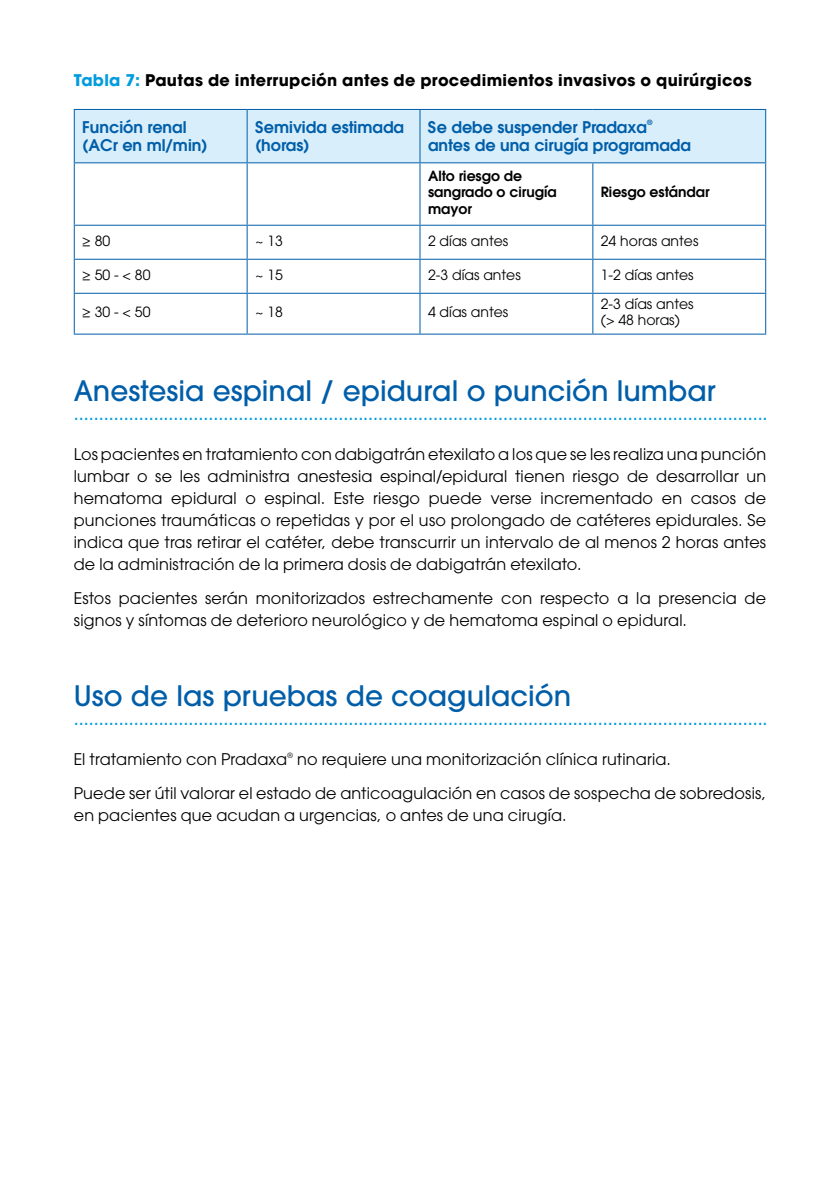
<style>
.page{position:relative;width:840px;height:1191px;background:#fff}
.page>*{position:absolute;margin:0;border:0;box-sizing:border-box;transform-origin:0 0}
.t1{font:500 28px "ITC Avant Garde Std";color:#005ea9}
.t2{font:500 18px "ITC Avant Garde Std";color:#009cde}
.t3{font:16px/22px "ITC Avant Garde Std";letter-spacing:.01em;color:#000}
.t4{font:600 16px/18px "ITC Avant Garde Std";color:#005ea9}
.t5{font:700 16px "ITC Avant Garde Std";letter-spacing:.02em;color:#000}
.t6{font:14px/16.8px "ITC Avant Garde Std";color:#000}
.t7{font:600 14px/16.8px "ITC Avant Garde Std";color:#000}
.t8{font:600 7.2px "ITC Avant Garde Std";color:#005ea9}
.t9{font:7.2px "ITC Avant Garde Std";color:#000}
.s1{color:#009cde}
</style>
<div class="page">
<div style="left:75px;top:110px;width:689px;height:52px;background:#d8eefa"></div>
<hr style="left:74px;top:109px;width:173px;height:1px;background:#005ea9">
<hr style="left:74px;top:110px;width:1px;height:52px;background:#005ea9">
<hr style="left:247px;top:109px;width:173px;height:1px;background:#005ea9">
<hr style="left:246px;top:110px;width:1px;height:52px;background:#005ea9">
<hr style="left:420px;top:109px;width:172px;height:1px;background:#005ea9">
<hr style="left:419px;top:110px;width:1px;height:52px;background:#005ea9">
<hr style="left:592px;top:109px;width:173px;height:1px;background:#005ea9">
<hr style="left:764px;top:110px;width:1px;height:52px;background:#005ea9">
<hr style="left:74px;top:162px;width:173px;height:1px;background:#005ea9">
<hr style="left:74px;top:163px;width:1px;height:62px;background:#005ea9">
<hr style="left:247px;top:162px;width:173px;height:1px;background:#005ea9">
<hr style="left:246px;top:163px;width:1px;height:62px;background:#005ea9">
<hr style="left:420px;top:162px;width:172px;height:1px;background:#005ea9">
<hr style="left:419px;top:163px;width:1px;height:62px;background:#005ea9">
<hr style="left:592px;top:162px;width:173px;height:1px;background:#005ea9">
<hr style="left:592px;top:163px;width:1px;height:62px;background:#005ea9">
<hr style="left:764px;top:163px;width:1px;height:62px;background:#005ea9">
<hr style="left:74px;top:225px;width:173px;height:1px;background:#005ea9">
<hr style="left:74px;top:226px;width:1px;height:33px;background:#005ea9">
<hr style="left:247px;top:225px;width:173px;height:1px;background:#005ea9">
<hr style="left:246px;top:226px;width:1px;height:33px;background:#005ea9">
<hr style="left:420px;top:225px;width:172px;height:1px;background:#005ea9">
<hr style="left:419px;top:226px;width:1px;height:33px;background:#005ea9">
<hr style="left:592px;top:225px;width:173px;height:1px;background:#005ea9">
<hr style="left:592px;top:226px;width:1px;height:33px;background:#005ea9">
<hr style="left:764px;top:226px;width:1px;height:33px;background:#005ea9">
<hr style="left:74px;top:259px;width:173px;height:1px;background:#005ea9">
<hr style="left:74px;top:260px;width:1px;height:33px;background:#005ea9">
<hr style="left:247px;top:259px;width:173px;height:1px;background:#005ea9">
<hr style="left:246px;top:260px;width:1px;height:33px;background:#005ea9">
<hr style="left:420px;top:259px;width:172px;height:1px;background:#005ea9">
<hr style="left:419px;top:260px;width:1px;height:33px;background:#005ea9">
<hr style="left:592px;top:259px;width:173px;height:1px;background:#005ea9">
<hr style="left:592px;top:260px;width:1px;height:33px;background:#005ea9">
<hr style="left:764px;top:260px;width:1px;height:33px;background:#005ea9">
<hr style="left:74px;top:293px;width:173px;height:1px;background:#005ea9">
<hr style="left:74px;top:294px;width:1px;height:39px;background:#005ea9">
<hr style="left:247px;top:293px;width:173px;height:1px;background:#005ea9">
<hr style="left:246px;top:294px;width:1px;height:39px;background:#005ea9">
<hr style="left:420px;top:293px;width:172px;height:1px;background:#005ea9">
<hr style="left:419px;top:294px;width:1px;height:39px;background:#005ea9">
<hr style="left:592px;top:293px;width:173px;height:1px;background:#005ea9">
<hr style="left:592px;top:294px;width:1px;height:39px;background:#005ea9">
<hr style="left:764px;top:294px;width:1px;height:39px;background:#005ea9">
<hr style="left:74px;top:333px;width:173px;height:1px;background:#005ea9">
<hr style="left:247px;top:333px;width:173px;height:1px;background:#005ea9">
<hr style="left:420px;top:333px;width:172px;height:1px;background:#005ea9">
<hr style="left:592px;top:333px;width:173px;height:1px;background:#005ea9">
<p class="t5" style="left:74px;top:69px;width:679px"><span class="s1">Tabla 7:</span> Pautas de interrupción antes de procedimientos invasivos o quirúrgicos</p>
<p class="t4" style="left:82px;top:117px;width:127px">Función renal (ACr en ml/min)</p>
<p class="t4" style="left:255px;top:117px;width:150px">Semivida estimada (horas)</p>
<p class="t4" style="left:428px;top:117px;width:220px">Se debe suspender Pradaxa</p>
<p class="t8" style="left:646px;top:118px;width:7px">®</p>
<p class="t4" style="left:428px;top:135px;width:264px">antes de una cirugía programada</p>
<p class="t7" style="left:428px;top:167px;width:130px">Alto riesgo de sangrado o cirugía mayor</p>
<p class="t7" style="left:600px;top:184px;width:110px">Riesgo estándar</p>
<p class="t6" style="left:82px;top:232px;width:29px">≥ 80</p>
<p class="t6" style="left:255px;top:232px;width:29px">~ 13</p>
<p class="t6" style="left:428px;top:232px;width:82px">2 días antes</p>
<p class="t6" style="left:600px;top:232px;width:99px">24 horas antes</p>
<p class="t6" style="left:82px;top:266px;width:70px">≥ 50 - &lt; 80</p>
<p class="t6" style="left:255px;top:266px;width:29px">~ 15</p>
<p class="t6" style="left:428px;top:266px;width:94px">2-3 días antes</p>
<p class="t6" style="left:600px;top:266px;width:94px">1-2 días antes</p>
<p class="t6" style="left:82px;top:303px;width:70px">≥ 30 - &lt; 50</p>
<p class="t6" style="left:255px;top:303px;width:29px">~ 18</p>
<p class="t6" style="left:428px;top:303px;width:82px">4 días antes</p>
<p class="t6" style="left:600px;top:295px;width:94px">2-3 días antes (&gt; 48 horas)</p>
<h1 class="t1" style="left:74px;top:372px;width:643px">Anestesia espinal / epidural o punción lumbar</h1>
<p class="t2" style="left:74px;top:402px;width:695px">...........................................................................................................................................</p>
<p class="t3" style="left:74px;top:443px;width:693px;text-align:justify">Los pacientes en tratamiento con dabigatrán etexilato a los que se les realiza una punción lumbar o se les administra anestesia espinal/epidural tienen riesgo de desarrollar un hematoma epidural o espinal. Este riesgo puede verse incrementado en casos de punciones traumáticas o repetidas y por el uso prolongado de catéteres epidurales. Se indica que tras retirar el catéter, debe transcurrir un intervalo de al menos 2 horas antes de la administración de la primera dosis de dabigatrán etexilato.</p>
<p class="t3" style="left:74px;top:587px;width:693px">Estos pacientes serán monitorizados estrechamente con respecto a la presencia de signos y síntomas de deterioro neurológico y de hematoma espinal o epidural.</p>
<h1 class="t1" style="left:74px;top:677px;width:498px">Uso de las pruebas de coagulación</h1>
<p class="t2" style="left:74px;top:707px;width:695px">...........................................................................................................................................</p>
<p class="t3" style="left:74px;top:748px;width:214px">El tratamiento con Pradaxa</p>
<p class="t9" style="left:287px;top:751px;width:7px">®</p>
<p class="t3" style="left:74px;top:742px;width:693px;line-height:33.4px;text-indent:223px">no requiere una monitorización clínica rutinaria.<br>Puede ser útil valorar el estado de anticoagulación en casos de sospecha de sobredosis,</p>
<p class="t3" style="left:74px;top:803px;width:494px">en pacientes que acudan a urgencias, o antes de una cirugía.</p>
</div>
